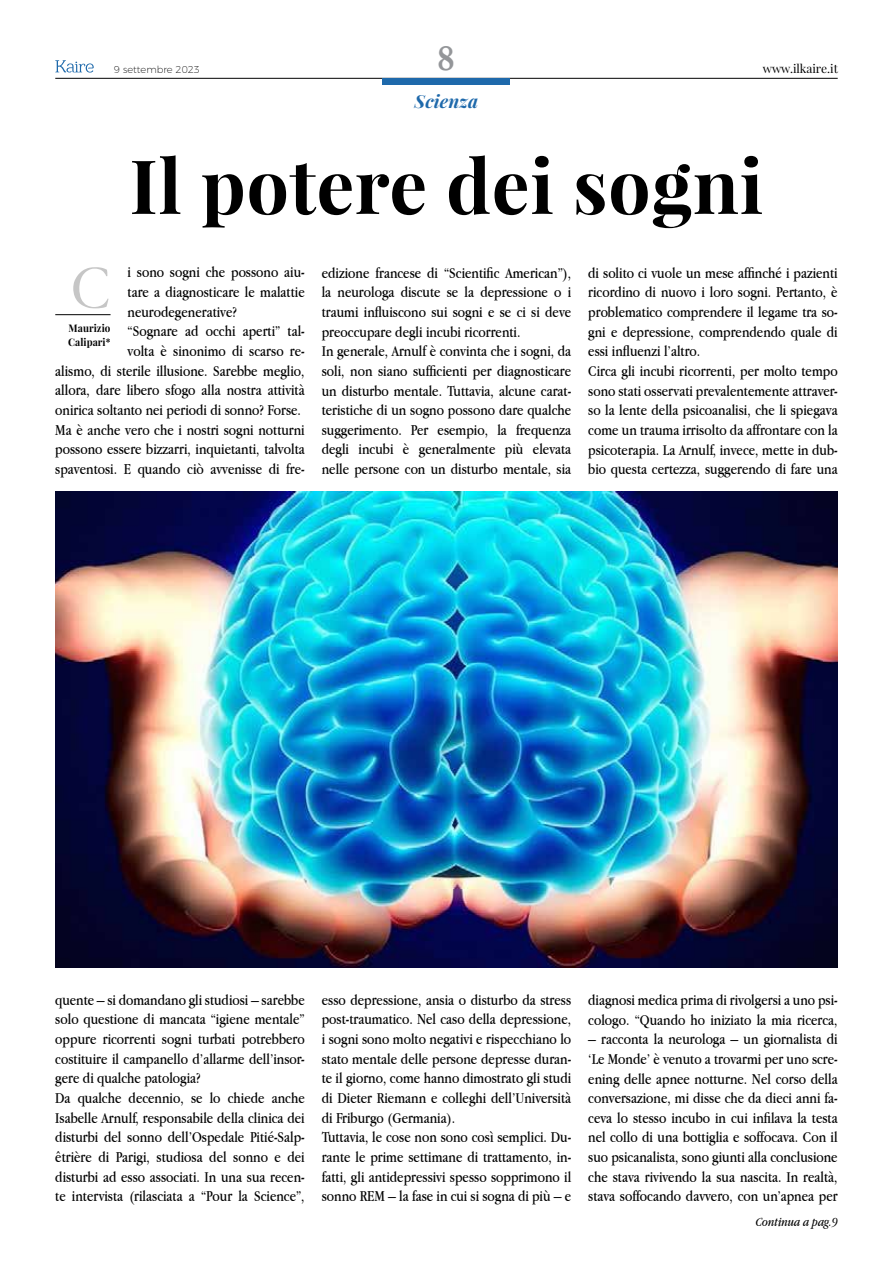
<style>
.page{position:relative;width:893px;height:1263px;background:#fff}
.page>*{position:absolute;margin:0;border:0;box-sizing:border-box;transform-origin:0 0}
.t1{font:700 75px "Playfair Display";letter-spacing:.01em;color:#000}
.t2{font:63px "Garamond";color:#c6c6c6}
.t3{font:700 37.5px "Garamond";color:#949699}
.t4{font:italic 700 18px "Playfair Display";letter-spacing:.01em;color:#1e69ab}
.t5{font:15.75px/19.6px "Apple Garamond";color:#000}
.t6{font:italic 13.05px "Apple Garamond";color:#000}
.t7{font:12px "Playfair Display";color:#000}
.t8{font:700 10.5px/13.5px "Playfair Display";letter-spacing:.01em;color:#000;scale:.94 1}
.t9{font:200 9.9px "Montserrat";color:#000}
</style>
<div class="page">
<hr style="left:55px;top:314px;width:56px;height:1px;background:#000">
<hr style="left:55px;top:78px;width:783px;height:1px;background:#000">
<div style="left:382px;top:78px;width:127px;height:7px;background:#1e69ab"></div>
<svg style="left:55px;top:60px;width:39px;height:13px"></svg>
<img style="left:55px;top:492px;width:783px;height:475px">
<p class="t9" style="left:114px;top:62px;width:88px">9 settembre 2023</p>
<h3 class="t3" style="left:437px;top:36px;width:19px">8</h3>
<p class="t4" style="left:415px;top:89px;width:65px">Scienza</p>
<p class="t7" style="left:763px;top:61px;width:77px">www.ilkaire.it</p>
<h1 class="t1" style="left:130px;top:139px;width:635px">Il potere dei sogni</h1>
<p class="t5" style="left:128px;top:262px;width:179px">i sono sogni che possono aiu-</p>
<p class="t5" style="left:128px;top:282px;width:179px">tare a diagnosticare le malattie</p>
<p class="t5" style="left:128px;top:302px;width:111px">neurodegenerative?</p>
<p class="t5" style="left:128px;top:321px;width:179px">“Sognare ad occhi aperti” tal-</p>
<p class="t5" style="left:128px;top:341px;width:179px">volta è sinonimo di scarso re-</p>
<p class="t5" style="left:55px;top:360px;width:251px">alismo, di sterile illusione. Sarebbe meglio,</p>
<p class="t5" style="left:55px;top:380px;width:251px">allora, dare libero sfogo alla nostra attività</p>
<p class="t5" style="left:55px;top:400px;width:247px">onirica soltanto nei periodi di sonno? Forse.</p>
<p class="t5" style="left:55px;top:419px;width:251px">Ma è anche vero che i nostri sogni notturni</p>
<p class="t5" style="left:55px;top:439px;width:251px">possono essere bizzarri, inquietanti, talvolta</p>
<p class="t5" style="left:55px;top:459px;width:251px">spaventosi. E quando ciò avvenisse di fre-</p>
<h2 class="t2" style="left:71px;top:250px;width:42px">C</h2>
<p class="t8" style="left:68px;top:322px;width:47px">Maurizio<br>Calipari*</p>
<p class="t5" style="left:322px;top:262px;width:251px">edizione francese di “Scientific American”), la neurologa discute se la depressione o i traumi influiscono sui sogni e se ci si deve preoccupare degli incubi ricorrenti.<br>In generale, Arnulf è convinta che i sogni, da soli, non siano sufficienti per diagnosticare un disturbo mentale. Tuttavia, alcune carat&shy;teristiche di un sogno possono dare qualche suggerimento. Per esempio, la frequenza degli incubi è generalmente più elevata nelle persone con un disturbo mentale, sia</p>
<p class="t5" style="left:588px;top:262px;width:251px">di solito ci vuole un mese affinché i pazienti ricordino di nuovo i loro sogni. Pertanto, è problematico comprendere il legame tra so&shy;gni e depressione, comprendendo quale di essi influenzi l’altro.<br>Circa gli incubi ricorrenti, per molto tempo sono stati osservati prevalentemente attraver&shy;so la lente della psicoanalisi, che li spiegava come un trauma irrisolto da affrontare con la psicoterapia. La Arnulf, invece, mette in dub&shy;bio questa certezza, suggerendo di fare una</p>
<p class="t5" style="left:55px;top:989px;width:251px">quente – si domandano gli studiosi – sarebbe solo questione di mancata “igiene mentale” oppure ricorrenti sogni turbati potrebbero costituire il campanello d’allarme dell’insor&shy;gere di qualche patologia?<br>Da qualche decennio, se lo chiede anche Isabelle Arnulf, responsabile della clinica dei disturbi del sonno dell’Ospedale Pitié-Salp&shy;êtrière di Parigi, studiosa del sonno e dei disturbi ad esso associati. In una sua recen&shy;te intervista (rilasciata a “Pour la Science”,</p>
<p class="t5" style="left:322px;top:989px;width:251px">esso depressione, ansia o disturbo da stress post-traumatico. Nel caso della depressione, i sogni sono molto negativi e rispecchiano lo stato mentale delle persone depresse duran&shy;te il giorno, come hanno dimostrato gli studi di Dieter Riemann e colleghi dell’Università di Friburgo (Germania).<br>Tuttavia, le cose non sono così semplici. Du&shy;rante le prime settimane di trattamento, in&shy;fatti, gli antidepressivi spesso sopprimono il sonno REM – la fase in cui si sogna di più – e</p>
<p class="t5" style="left:588px;top:990px;width:251px">diagnosi medica prima di rivolgersi a uno psi&shy;cologo. “Quando ho iniziato la mia ricerca,</p>
<p class="t5" style="left:588px;top:1029px;width:251px;text-align:justify">– racconta la neurologa – un giornalista di ‘Le Monde’ è venuto a trovarmi per uno scre&shy;ening delle apnee notturne. Nel corso della conversazione, mi disse che da dieci anni fa&shy;ceva lo stesso incubo in cui infilava la testa nel collo di una bottiglia e soffocava. Con il suo psicanalista, sono giunti alla conclusione che stava rivivendo la sua nascita. In realtà, stava soffocando davvero, con un’apnea per</p>
<p class="t6" style="left:756px;top:1214px;width:83px">Continua a pag.9</p>
</div>
